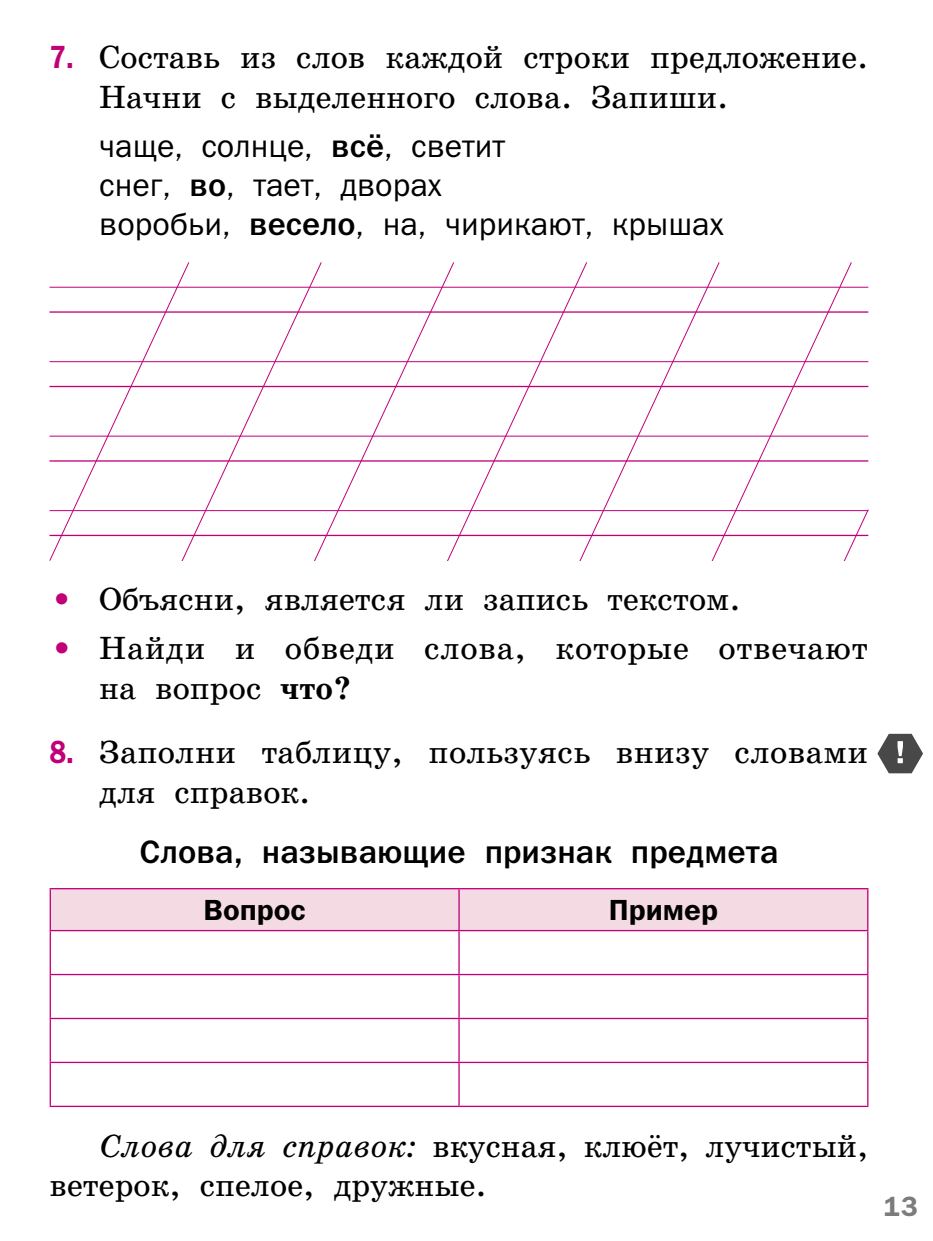
<style>
.page{position:relative;width:933px;height:1241px;background:#fff}
.page>*{position:absolute;margin:0;border:0;box-sizing:border-box;transform-origin:0 0}
.t1{font:32.55px/39.7px "School";color:#000}
.t2{font:32.55px/39.7px "School";letter-spacing:.02em;color:#000}
.t3{font:32.55px "Franklin Gothic Medium ITC";color:#000}
.t4{font:32.2px/39.2px "Franklin Gothic Book ITC";color:#000}
.t5{font:29.22px "Franklin Gothic Demi ITC";color:#000}
.t6{font:28px "Franklin Gothic Demi ITC";color:#7c7c7c}
.s1{font-family:"Franklin Gothic Demi ITC";font-size:32.2px;color:#c10077}
.s2{font-family:"Franklin Gothic Medium ITC"}
.s3{font-family:"Franklin Gothic Heavy ITC";color:#c10077}
.s4{font-weight:700}
.s5{font-style:italic}
</style>
<div class="page">
<hr style="left:49px;top:287px;width:819px;height:1px;background:#c10077">
<hr style="left:49px;top:311px;width:819px;height:1px;background:#c10077">
<hr style="left:49px;top:361px;width:819px;height:1px;background:#c10077">
<hr style="left:49px;top:386px;width:819px;height:1px;background:#c10077">
<hr style="left:49px;top:436px;width:819px;height:1px;background:#c10077">
<hr style="left:49px;top:460px;width:819px;height:1px;background:#c10077">
<svg style="left:190px;top:286px;width:83px;height:259px"></svg>
<svg style="left:273px;top:262px;width:133px;height:298px"></svg>
<svg style="left:406px;top:262px;width:132px;height:298px"></svg>
<svg style="left:538px;top:262px;width:314px;height:298px"></svg>
<svg style="left:670px;top:508px;width:198px;height:52px"></svg>
<svg style="left:49px;top:262px;width:141px;height:298px"></svg>
<div style="left:51px;top:889px;width:816px;height:40px;background:#f3dae3"></div>
<hr style="left:50px;top:887px;width:409px;height:2px;background:#c10077">
<hr style="left:50px;top:889px;width:1px;height:40px;background:#c10077">
<hr style="left:459px;top:887px;width:409px;height:2px;background:#c10077">
<hr style="left:458px;top:889px;width:2px;height:40px;background:#c10077">
<hr style="left:867px;top:889px;width:1px;height:40px;background:#c10077">
<hr style="left:50px;top:929px;width:409px;height:2px;background:#c10077">
<hr style="left:50px;top:931px;width:1px;height:42px;background:#c10077">
<hr style="left:459px;top:929px;width:409px;height:2px;background:#c10077">
<hr style="left:458px;top:931px;width:2px;height:42px;background:#c10077">
<hr style="left:867px;top:931px;width:1px;height:42px;background:#c10077">
<hr style="left:50px;top:973px;width:409px;height:2px;background:#c10077">
<hr style="left:50px;top:975px;width:1px;height:42px;background:#c10077">
<hr style="left:459px;top:973px;width:409px;height:2px;background:#c10077">
<hr style="left:458px;top:975px;width:2px;height:42px;background:#c10077">
<hr style="left:867px;top:975px;width:1px;height:42px;background:#c10077">
<hr style="left:50px;top:1017px;width:409px;height:1px;background:#c10077">
<hr style="left:50px;top:1018px;width:1px;height:43px;background:#c10077">
<hr style="left:459px;top:1017px;width:409px;height:1px;background:#c10077">
<hr style="left:458px;top:1018px;width:2px;height:43px;background:#c10077">
<hr style="left:867px;top:1018px;width:1px;height:43px;background:#c10077">
<hr style="left:50px;top:1061px;width:409px;height:1px;background:#c10077">
<hr style="left:50px;top:1062px;width:1px;height:43px;background:#c10077">
<hr style="left:459px;top:1061px;width:409px;height:1px;background:#c10077">
<hr style="left:458px;top:1062px;width:2px;height:43px;background:#c10077">
<hr style="left:867px;top:1062px;width:1px;height:43px;background:#c10077">
<hr style="left:50px;top:1105px;width:409px;height:1px;background:#c10077">
<hr style="left:459px;top:1105px;width:409px;height:1px;background:#c10077">
<svg style="left:877px;top:733px;width:46px;height:40px"></svg>
<p class="t1" style="left:99px;top:37px;width:770px;text-indent:-50px"><span class="s1">7.</span> Составь из слов каждой строки предложение.<br>Начни с выделенного слова. Запиши.</p>
<p class="t4" style="left:99px;top:125px;width:626px">чаще, солнце, <span class="s2">всё</span>, светит<br>снег, <span class="s2">во</span>, тает, дворах<br>воробьи, <span class="s2">весело</span>, на, чирикают, крышах</p>
<p class="t1" style="left:50px;top:579px;width:692px"><span class="s3">•</span> Объясни, является ли запись текстом.</p>
<p class="t2" style="left:99px;top:628px;width:770px;text-indent:-50px"><span class="s3">•</span> Найди и обведи слова, которые отвечают на вопрос <span class="s4">что?</span></p>
<p class="t1" style="left:99px;top:732px;width:770px;text-indent:-50px"><span class="s1">8.</span> Заполни таблицу, пользуясь внизу словами для справок.</p>
<p class="t3" style="left:139px;top:831px;width:640px">Слова, называющие признак предмета</p>
<p class="t5" style="left:203px;top:891px;width:104px">Вопрос</p>
<p class="t5" style="left:609px;top:891px;width:111px">Пример</p>
<p class="t1" style="left:50px;top:1125px;width:820px;text-indent:50px"><span class="s5">Слова для справок:</span> вкусная, клюёт, лучистый, ветерок, спелое, дружные.</p>
<p class="t6" style="left:883px;top:1189px;width:36px">13</p>
</div>
